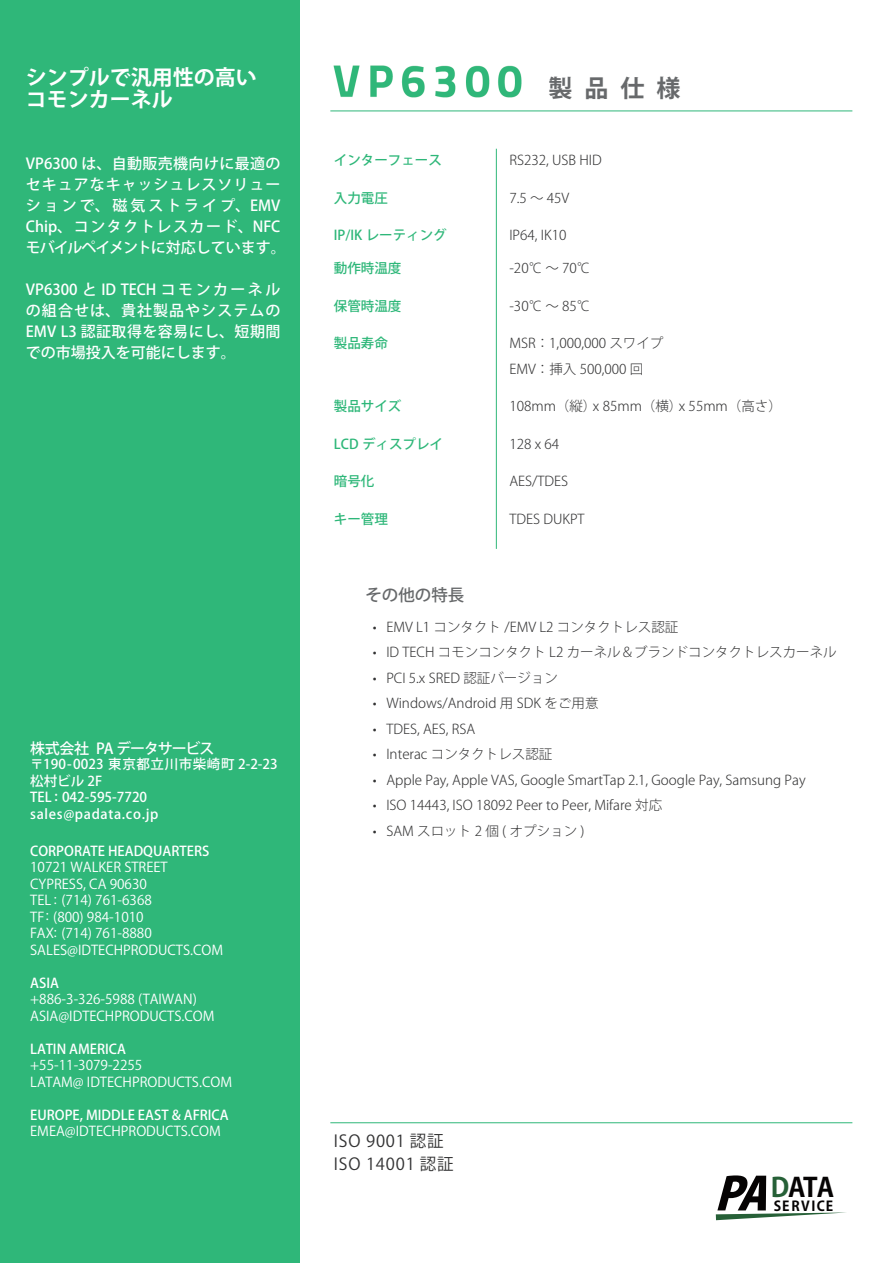
<style>
.page{position:relative;width:893px;height:1263px;background:#fff}
.page>*{position:absolute;margin:0;border:0;box-sizing:border-box;transform-origin:0 0}
.t1{font:700 26.25px "Koz Go Pro";color:#050303}
.t2{font:700 24px "Koz Go Pr 6 N";color:#67696b}
.t3{font:700 21px/22.5px "Koz Go Pr 6 N";color:#fff}
.t4{font:16.5px/22.5px "Koz Go Pr 6 N";letter-spacing:.05em;color:#333334}
.t5{font:500 16.5px "Koz Go Pr 6 N";color:#67696b}
.t6{font:500 15px/21px "Koz Go Pr 6 N";letter-spacing:.025em;color:#fff}
.t7{font:500 15px "Koz Go Pr 6 N";letter-spacing:-.075em;color:#fff}
.t8{font:700 13.65px "Koz Go Pro";letter-spacing:.1em;color:#050303}
.t9{font:300 13.5px "Koz Go Pr 6 N";color:#333334}
.t10{font:13.5px/16.5px "Koz Go Pr 6 N";color:#fff}
.t11{font:500 13.5px "Koz Go Pr 6 N";color:#fff}
.t12{font:500 13.5px "Koz Go Pr 6 N";color:#2eb779}
.t13{font:500 13.5px "Koz Go Pr 6 N";letter-spacing:.045em;color:#fff}
.t14{font:500 13.5px/16.5px "Koz Go Pr 6 N";letter-spacing:.05em;color:#fff}
.s1{color:#266037}
</style>
<div class="page">
<div style="left:0;top:0;width:299px;height:1263px;background:#2fb779"></div>
<svg style="left:716px;top:1175px;width:130px;height:45px"></svg>
<hr style="left:330px;top:110px;width:522px;height:1px;background:#2fb779">
<hr style="left:496px;top:149px;width:1px;height:400px;background:#2fb779">
<hr style="left:330px;top:1122px;width:522px;height:1px;background:#2fb779">
<img style="left:333px;top:65px;width:189px;height:33px">
<h3 class="t3" style="left:26px;top:66px;width:232px">シンプルで汎用性の高いコモンカーネル</h3>
<p class="t6" style="left:26px;top:154px;width:261px">VP6300 は、自動販売機向けに最適のセキュアなキャッシュレスソリューションで、磁気ストライプ、EMV<br>Chip、コンタクトレスカード、NFCモバイルペイメントに対応しています。</p>
<p class="t6" style="left:26px;top:280px;width:256px;text-align:justify">VP6300 と ID TECH コモンカーネルの組合せは、貴社製品やシステムのEMV 3L 認証取得を容易にし、短期間での市場投入を可能にします。</p>
<p class="t7" style="left:30px;top:740px;width:186px">株式会社 PA データサービス</p>
<p class="t13" style="left:30px;top:756px;width:249px">〒190-0023 東京都立川市柴崎町 2-2-23</p>
<p class="t11" style="left:30px;top:773px;width:74px">松村ビル F2</p>
<p class="t11" style="left:62px;top:789px;width:87px">042-595-7720</p>
<p class="t14" style="left:30px;top:789px;width:130px">TEL sales@padata.co.jp</p>
<p class="t11" style="left:30px;top:843px;width:181px">CORPORATE HEADQUARTERS</p>
<p class="t10" style="left:30px;top:859px;width:194px">10721 WALKER STREET<br>CYPRESS, CA 90630<br>TEL ): 714( 761-6368<br>TF ): 800( 984-1010<br>FAX ): 714( 761-8880<br>SALES@IDTECHPRODUCTS.COM</p>
<p class="t11" style="left:30px;top:975px;width:30px">ASIA</p>
<p class="t10" style="left:30px;top:991px;width:186px">+886-3-326-5988 (TAIWAN(<br>ASIA@IDTECHPRODUCTS.COM</p>
<p class="t11" style="left:30px;top:1041px;width:97px">LATIN AMERICA</p>
<p class="t10" style="left:30px;top:1057px;width:203px">+55-11-3079-2255<br>LATAM@ IDTECHPRODUCTS.COM</p>
<p class="t11" style="left:30px;top:1107px;width:200px">EUROPE, MIDDLE EAST &amp; AFRICA</p>
<p class="t10" style="left:30px;top:1123px;width:192px">EMEA@IDTECHPRODUCTS.COM</p>
<p class="t11" style="left:54px;top:788px;width:5px">:</p>
<h2 class="t2" style="left:549px;top:75px;width:133px">製品仕様</h2>
<p class="t12" style="left:334px;top:153px;width:109px">インターフェース</p>
<p class="t9" style="left:509px;top:153px;width:94px">RS232, USB HID</p>
<p class="t12" style="left:334px;top:190px;width:55px">入力電圧</p>
<p class="t9" style="left:509px;top:190px;width:61px">7.5 ～ 45V</p>
<p class="t12" style="left:334px;top:228px;width:114px">IP/IK レーティング</p>
<p class="t9" style="left:509px;top:228px;width:59px">IP64, IK10</p>
<p class="t12" style="left:334px;top:261px;width:69px">動作時温度</p>
<p class="t9" style="left:509px;top:261px;width:82px">-20°C ~ 70°C</p>
<p class="t12" style="left:334px;top:298px;width:69px">保管時温度</p>
<p class="t9" style="left:509px;top:298px;width:82px">-30°C ~ 85°C</p>
<p class="t12" style="left:334px;top:336px;width:55px">製品寿命</p>
<p class="t9" style="left:509px;top:336px;width:156px">MSR：1,000,000 スワイプ</p>
<p class="t9" style="left:509px;top:361px;width:135px">EMV：挿入 500,000 回</p>
<p class="t12" style="left:334px;top:399px;width:69px">製品サイズ</p>
<p class="t9" style="left:509px;top:399px;width:89px">108mm（縦）</p>
<p class="t9" style="left:593px;top:399px;width:91px">x 85mm（横）</p>
<p class="t9" style="left:679px;top:399px;width:104px">x 55mm（高さ(</p>
<p class="t12" style="left:334px;top:436px;width:111px">LCD ディスプレイ</p>
<p class="t9" style="left:509px;top:436px;width:51px">128x64</p>
<p class="t12" style="left:334px;top:474px;width:42px">暗号化</p>
<p class="t9" style="left:509px;top:474px;width:60px">AES/TDES</p>
<p class="t12" style="left:334px;top:511px;width:55px">キー管理</p>
<p class="t9" style="left:509px;top:511px;width:77px">TDES DUKPT</p>
<p class="t5" style="left:365px;top:586px;width:101px">その他の特長</p>
<p class="t9" style="left:386px;top:619px;width:294px">EMV 1L コンタクト /EMV 2L コンタクトレス認証</p>
<p class="t9" style="left:373px;top:619px;width:5px">•</p>
<p class="t9" style="left:373px;top:645px;width:5px">•</p>
<p class="t9" style="left:373px;top:670px;width:5px">•</p>
<p class="t9" style="left:373px;top:696px;width:5px">•</p>
<p class="t9" style="left:373px;top:721px;width:5px">•</p>
<p class="t9" style="left:373px;top:747px;width:5px">•</p>
<p class="t9" style="left:373px;top:772px;width:5px">•</p>
<p class="t9" style="left:373px;top:798px;width:5px">•</p>
<p class="t9" style="left:373px;top:823px;width:5px">•</p>
<p class="t9" style="left:386px;top:645px;width:452px">ID TECH コモンコンタクト 2L カーネル＆ブランドコンタクトレスカーネル</p>
<p class="t9" style="left:386px;top:670px;width:173px">PCI 5.x SRED 認証バージョン</p>
<p class="t9" style="left:386px;top:696px;width:214px">Windows/Android 用 SDK をご用意</p>
<p class="t9" style="left:386px;top:721px;width:90px">TDES, AES, RSA</p>
<p class="t9" style="left:386px;top:747px;width:168px">Interac コンタクトレス認証</p>
<p class="t9" style="left:386px;top:772px;width:421px">Apple Pay, Apple VAS, Google SmartTap 2.1, Google Pay, Samsung Pay</p>
<p class="t9" style="left:386px;top:798px;width:277px">ISO 14443, ISO 18092 Peer to Peer, Mifare 対応</p>
<p class="t9" style="left:386px;top:823px;width:200px">SAM スロット 2 個 ( オプション (</p>
<p class="t4" style="left:334px;top:1130px;width:121px">ISO 9001 認証<br>ISO 14001 認証</p>
<h1 class="t1" style="left:771px;top:1171px;width:65px"><span class="s1">D</span>ATA</h1>
<p class="t8" style="left:774px;top:1197px;width:61px">SERVICE</p>
</div>
